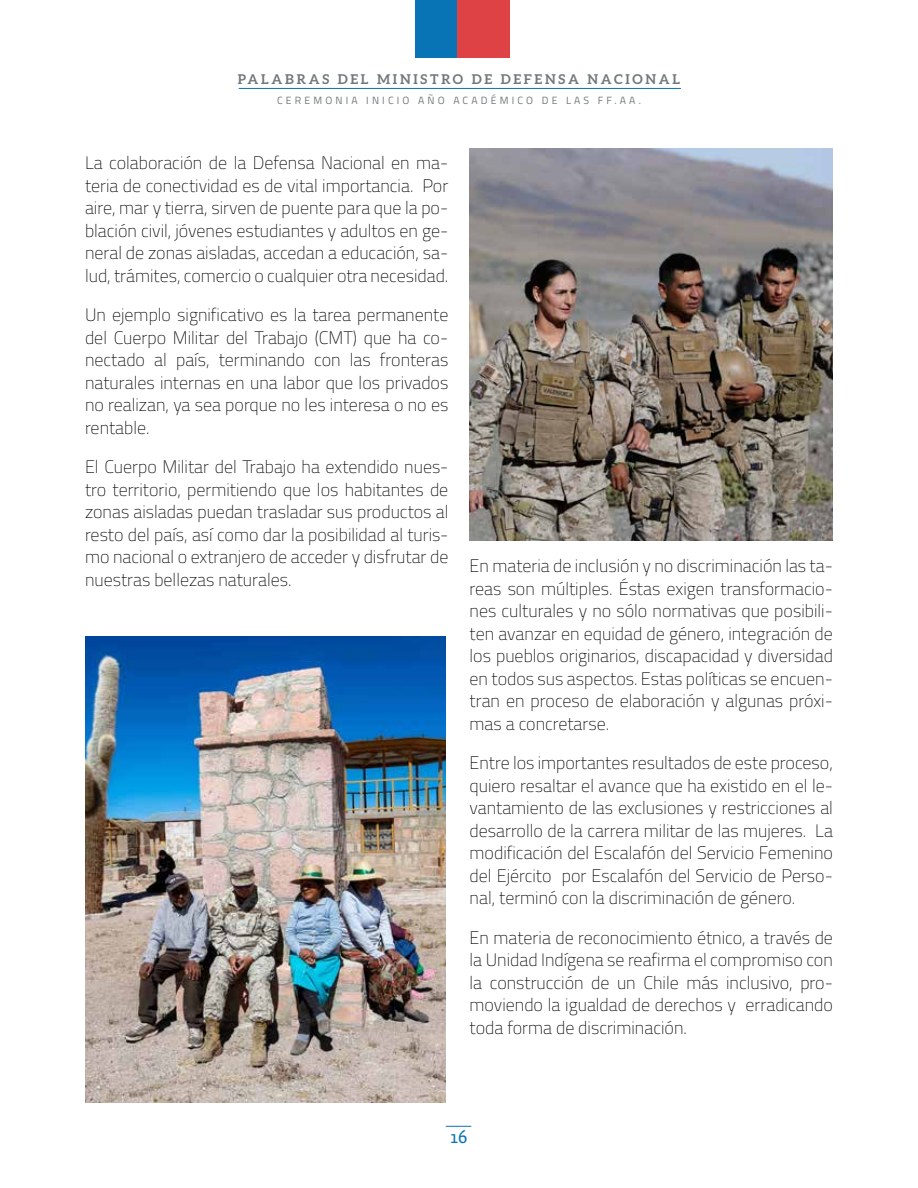
<style>
.page{position:relative;width:918px;height:1188px;background:#fff}
.page>*{position:absolute;margin:0;border:0;box-sizing:border-box;transform-origin:0 0}
.t1{font:19.5px "Nexus Sans";color:#0873b5}
.t2{font:100 18px/22.5px "Titillium Web";color:#000;text-align:justify}
.t3{font:700 13.5px "Aleo";letter-spacing:.2em;color:#72787a}
.t4{font:10.5px "Titillium Web";letter-spacing:.3em;color:#72787a}
</style>
<div class="page">
<div style="left:415px;top:0;width:43px;height:58px;background:#0873b5"></div>
<div style="left:458px;top:0;width:52px;height:58px;background:#de4245"></div>
<svg style="left:446px;top:1126px;width:25px;height:1px"></svg>
<hr style="left:239px;top:88px;width:442px;height:1px;background:#0873b5">
<img style="left:85px;top:637px;width:361px;height:466px">
<img style="left:470px;top:149px;width:363px;height:391px">
<p class="t3" style="left:238px;top:71px;width:444px">PALABRAS DEL MINISTRO DE DEFENSA NACIONAL</p>
<p class="t4" style="left:277px;top:92px;width:366px">CEREMONIA INICIO AÑO ACADÉMICO DE LAS FF.AA.</p>
<p class="t2" style="left:85px;top:151px;width:365px">La colaboración de la Defensa Nacional en ma&shy;teria de conectividad es de vital importancia. Por aire, mar y tierra, sirven de puente para que la po&shy;blación civil, jóvenes estudiantes y adultos en ge&shy;neral de zonas aisladas, accedan a educación, sa&shy;lud, trámites, comercio o cualquier otra necesidad.</p>
<p class="t2" style="left:85px;top:303px;width:365px">Un ejemplo significativo es la tarea permanente del Cuerpo Militar del Trabajo (CMT) que ha co&shy;nectado al país, terminando con las fronteras naturales internas en una labor que los privados no realizan, ya sea porque no les interesa o no es rentable.</p>
<p class="t2" style="left:85px;top:455px;width:365px">El Cuerpo Militar del Trabajo ha extendido nues&shy;tro territorio, permitiendo que los habitantes de zonas aisladas puedan trasladar sus productos al resto del país, así como dar la posibilidad al turis&shy;mo nacional o extranjero de acceder y disfrutar de nuestras bellezas naturales.</p>
<p class="t2" style="left:470px;top:554px;width:365px">En materia de inclusión y no discriminación las ta&shy;reas son múltiples. Éstas exigen transformacio&shy;nes culturales y no sólo normativas que posibili&shy;ten avanzar en equidad de género, integración de los pueblos originarios, discapacidad y diversidad en todos sus aspectos. Estas políticas se encuen&shy;tran en proceso de elaboración y algunas próxi&shy;mas a concretarse.</p>
<p class="t2" style="left:470px;top:751px;width:365px">Entre los importantes resultados de este proceso, quiero resaltar el avance que ha existido en el le&shy;vantamiento de las exclusiones y restricciones al desarrollo de la carrera militar de las mujeres. La modificación del Escalafón del Servicio Femenino del Ejército por Escalafón del Servicio de Perso&shy;nal, terminó con la discriminación de género.</p>
<p class="t2" style="left:470px;top:925px;width:365px">En materia de reconocimiento étnico, a través de la Unidad Indígena se reafirma el compromiso con la construcción de un Chile más inclusivo, pro&shy;moviendo la igualdad de derechos y erradicando toda forma de discriminación.</p>
<p class="t1" style="left:451px;top:1124px;width:18px">16</p>
</div>
